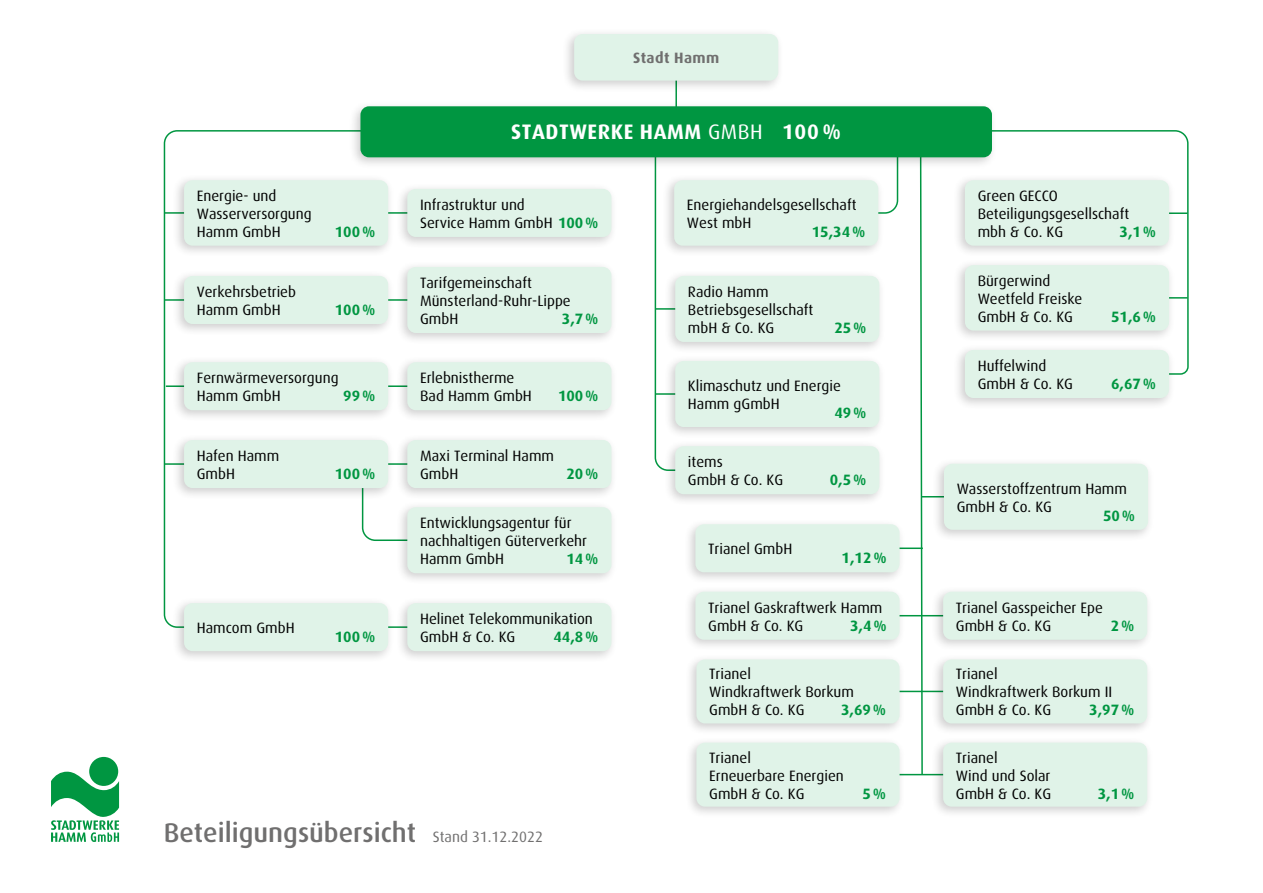
<style>
.page{position:relative;width:1263px;height:893px;background:#fff}
.page>*{position:absolute;margin:0;border:0;box-sizing:border-box;transform-origin:0 0}
.t1{font:500 27px "Dax";color:#706f6f}
.t2{font:700 21px "Dax";letter-spacing:.025em;color:#fff}
.t3{font:15px/18px "Dax";color:#000}
.t4{font:700 15px "Dax";color:#009641}
.t5{font:700 15px "Dax";letter-spacing:.025em;color:#706f6f}
.s1{font-weight:400}
.s2{font-weight:700;color:#009641}
.s3{font-weight:400;font-size:15px}
</style>
<div class="page">
<div style="left:89px;top:757px;width:29px;height:29px;background:#009641;border-radius:50%"></div>
<svg style="left:51px;top:772px;width:68px;height:70px"></svg>
<svg style="left:654px;top:169px;width:9px;height:301px"></svg>
<hr style="left:655px;top:308px;width:34px;height:2px;background:#009641">
<hr style="left:655px;top:393px;width:34px;height:2px;background:#009641">
<svg style="left:885px;top:130px;width:304px;height:646px"></svg>
<hr style="left:1154px;top:212px;width:34px;height:2px;background:#009641">
<hr style="left:1154px;top:297px;width:34px;height:2px;background:#009641">
<hr style="left:878px;top:547px;width:45px;height:2px;background:#009641">
<hr style="left:878px;top:615px;width:78px;height:1px;background:#009641">
<hr style="left:894px;top:691px;width:57px;height:1px;background:#009641">
<hr style="left:894px;top:774px;width:57px;height:1px;background:#009641">
<hr style="left:675px;top:74px;width:2px;height:35px;background:#009641">
<svg style="left:919px;top:169px;width:30px;height:607px"></svg>
<svg style="left:163px;top:130px;width:232px;height:497px"></svg>
<div style="left:662px;top:174px;width:223px;height:84px;background:#000;opacity:.2"></div>
<div style="left:674px;top:180px;width:204px;height:66px;background:#e0f3e8;border-radius:9px"></div>
<div style="left:663px;top:270px;width:223px;height:84px;background:#000;opacity:.2"></div>
<div style="left:675px;top:276px;width:204px;height:66px;background:#e0f3e8;border-radius:9px"></div>
<div style="left:663px;top:355px;width:223px;height:84px;background:#000;opacity:.2"></div>
<div style="left:675px;top:361px;width:204px;height:66px;background:#e0f3e8;border-radius:9px"></div>
<div style="left:932px;top:458px;width:222px;height:84px;background:#000;opacity:.2"></div>
<div style="left:944px;top:464px;width:204px;height:66px;background:#e0f3e8;border-radius:9px"></div>
<div style="left:953px;top:344px;width:222px;height:66px;background:#000;opacity:.2"></div>
<div style="left:965px;top:350px;width:204px;height:48px;background:#e0f3e8;border-radius:9px"></div>
<div style="left:953px;top:174px;width:222px;height:84px;background:#000;opacity:.2"></div>
<div style="left:965px;top:180px;width:204px;height:66px;background:#e0f3e8;border-radius:9px"></div>
<div style="left:953px;top:259px;width:222px;height:84px;background:#000;opacity:.2"></div>
<div style="left:965px;top:265px;width:204px;height:66px;background:#e0f3e8;border-radius:9px"></div>
<div style="left:172px;top:174px;width:223px;height:84px;background:#000;opacity:.2"></div>
<div style="left:184px;top:180px;width:204px;height:66px;background:#e0f3e8;border-radius:9px"></div>
<div style="left:395px;top:183px;width:223px;height:66px;background:#000;opacity:.2"></div>
<div style="left:407px;top:189px;width:204px;height:48px;background:#e0f3e8;border-radius:9px"></div>
<div style="left:395px;top:261px;width:223px;height:84px;background:#000;opacity:.2"></div>
<div style="left:407px;top:267px;width:204px;height:66px;background:#e0f3e8;border-radius:9px"></div>
<div style="left:395px;top:501px;width:223px;height:84px;background:#000;opacity:.2"></div>
<div style="left:407px;top:507px;width:204px;height:66px;background:#e0f3e8;border-radius:9px"></div>
<div style="left:172px;top:270px;width:223px;height:66px;background:#000;opacity:.2"></div>
<div style="left:184px;top:276px;width:204px;height:48px;background:#e0f3e8;border-radius:9px"></div>
<div style="left:172px;top:356px;width:223px;height:67px;background:#000;opacity:.2"></div>
<div style="left:184px;top:362px;width:204px;height:48px;background:#e0f3e8;border-radius:9px"></div>
<div style="left:172px;top:434px;width:223px;height:66px;background:#000;opacity:.2"></div>
<div style="left:184px;top:440px;width:204px;height:48px;background:#e0f3e8;border-radius:9px"></div>
<div style="left:172px;top:597px;width:223px;height:66px;background:#000;opacity:.2"></div>
<div style="left:184px;top:603px;width:204px;height:48px;background:#e0f3e8;border-radius:9px"></div>
<div style="left:395px;top:356px;width:223px;height:67px;background:#000;opacity:.2"></div>
<div style="left:407px;top:362px;width:204px;height:48px;background:#e0f3e8;border-radius:9px"></div>
<div style="left:395px;top:597px;width:223px;height:66px;background:#000;opacity:.2"></div>
<div style="left:407px;top:603px;width:204px;height:48px;background:#e0f3e8;border-radius:9px"></div>
<div style="left:395px;top:434px;width:223px;height:66px;background:#000;opacity:.2"></div>
<div style="left:407px;top:440px;width:204px;height:48px;background:#e0f3e8;border-radius:9px"></div>
<div style="left:683px;top:518px;width:223px;height:67px;background:#000;opacity:.2"></div>
<div style="left:695px;top:524px;width:204px;height:48px;background:#e0f3e8;border-radius:9px"></div>
<div style="left:683px;top:586px;width:223px;height:66px;background:#000;opacity:.2"></div>
<div style="left:695px;top:592px;width:204px;height:48px;background:#e0f3e8;border-radius:9px"></div>
<div style="left:931px;top:586px;width:223px;height:66px;background:#000;opacity:.2"></div>
<div style="left:943px;top:592px;width:204px;height:48px;background:#e0f3e8;border-radius:9px"></div>
<div style="left:663px;top:440px;width:223px;height:67px;background:#000;opacity:.2"></div>
<div style="left:675px;top:446px;width:204px;height:48px;background:#e0f3e8;border-radius:9px"></div>
<div style="left:684px;top:653px;width:222px;height:82px;background:#000;opacity:.2"></div>
<div style="left:696px;top:659px;width:203px;height:64px;background:#e0f3e8;border-radius:9px"></div>
<div style="left:931px;top:653px;width:223px;height:82px;background:#000;opacity:.2"></div>
<div style="left:943px;top:659px;width:204px;height:64px;background:#e0f3e8;border-radius:9px"></div>
<div style="left:684px;top:737px;width:222px;height:82px;background:#000;opacity:.2"></div>
<div style="left:696px;top:743px;width:203px;height:64px;background:#e0f3e8;border-radius:9px"></div>
<div style="left:931px;top:737px;width:223px;height:82px;background:#000;opacity:.2"></div>
<div style="left:943px;top:743px;width:204px;height:64px;background:#e0f3e8;border-radius:9px"></div>
<div style="left:562px;top:28px;width:223px;height:65px;background:#000;opacity:.2"></div>
<div style="left:574px;top:34px;width:204px;height:47px;background:#e0f3e8;border-radius:9px"></div>
<div style="left:348px;top:100px;width:650px;height:69px;background:#000;opacity:.2"></div>
<div style="left:360px;top:106px;width:632px;height:51px;background:#009641;border-radius:9px"></div>
<p class="t5" style="left:633px;top:50px;width:88px">Stadt Hamm</p>
<h2 class="t2" style="left:511px;top:120px;width:331px">STADTWERKE HAMM <span class="s1">GMBH</span> 100 %</h2>
<p class="t3" style="left:197px;top:187px;width:116px">Energie- und<br>Wasserversorgung<br>Hamm GmbH</p>
<p class="t4" style="left:335px;top:223px;width:42px">100%</p>
<p class="t3" style="left:420px;top:196px;width:180px">Infrastruktur und<br>Service Hamm GmbH <span class="s2">100%</span></p>
<p class="t3" style="left:687px;top:196px;width:171px">Energiehandelsgesellschaft<br>West mbH</p>
<p class="t4" style="left:812px;top:223px;width:55px">15,34%</p>
<p class="t3" style="left:197px;top:283px;width:101px">Verkehrsbetrieb<br>Hamm GmbH</p>
<p class="t4" style="left:335px;top:301px;width:42px">100%</p>
<p class="t3" style="left:420px;top:274px;width:152px">Tarifgemeinschaft<br>Münsterland-Ruhr-Lippe<br>GmbH</p>
<p class="t4" style="left:562px;top:310px;width:38px">3,7%</p>
<p class="t3" style="left:688px;top:283px;width:127px">Radio Hamm<br>Betriebsgesellschaft mbH &amp; Co. KG</p>
<p class="t4" style="left:834px;top:319px;width:34px">25%</p>
<p class="t3" style="left:197px;top:369px;width:143px">Fernwärmeversorgung<br>Hamm GmbH</p>
<p class="t4" style="left:343px;top:388px;width:34px">99%</p>
<p class="t3" style="left:420px;top:369px;width:113px">Erlebnistherme<br>Bad Hamm GmbH</p>
<p class="t4" style="left:558px;top:388px;width:42px">100%</p>
<p class="t3" style="left:688px;top:377px;width:154px">Klimaschutz und Energie<br>Hamm gGmbH</p>
<p class="t4" style="left:834px;top:404px;width:34px">49%</p>
<p class="t3" style="left:197px;top:447px;width:84px">Hafen Hamm<br>GmbH</p>
<p class="t4" style="left:335px;top:465px;width:42px">100%</p>
<p class="t3" style="left:420px;top:447px;width:136px">Maxi Terminal Hamm<br>GmbH</p>
<p class="t4" style="left:566px;top:465px;width:34px">20%</p>
<p class="t3" style="left:688px;top:453px;width:97px">items<br>GmbH &amp; Co. KG</p>
<p class="t4" style="left:830px;top:472px;width:38px">0,5%</p>
<p class="t3" style="left:197px;top:619px;width:99px">Hamcom GmbH</p>
<p class="t4" style="left:335px;top:628px;width:42px">100%</p>
<p class="t3" style="left:420px;top:514px;width:168px">Entwicklungsagentur für nachhaltigen Güterverkehr<br>Hamm GmbH</p>
<p class="t4" style="left:566px;top:551px;width:34px">14%</p>
<p class="t3" style="left:420px;top:610px;width:174px">Helinet Telekommunikation<br>GmbH &amp; Co. KG</p>
<p class="t4" style="left:553px;top:628px;width:47px">44,8%</p>
<p class="t3" style="left:708px;top:540px;width:86px">Trianel GmbH</p>
<p class="t4" style="left:841px;top:550px;width:47px">1,12%</p>
<p class="t3" style="left:708px;top:599px;width:176px">Trianel Gaskraftwerk Hamm<br>GmbH &amp; Co. KG</p>
<p class="t4" style="left:850px;top:617px;width:38px">3,4%</p>
<p class="t3" style="left:709px;top:665px;width:146px">Trianel<br>Windkraftwerk Borkum<br>GmbH &amp; Co. KG</p>
<p class="t4" style="left:841px;top:702px;width:47px">3,69%</p>
<p class="t3" style="left:709px;top:749px;width:136px">Trianel<br>Erneuerbare Energien<br>GmbH &amp; Co. KG</p>
<p class="t4" style="left:862px;top:785px;width:25px">5%</p>
<h1 class="t1" style="left:164px;top:817px;width:381px">Beteiligungsübersicht <span class="s3">Stand 31.12.2022</span></h1>
<p class="t3" style="left:978px;top:187px;width:153px">Green GECCO<br>Beteiligungsgesellschaft mbh &amp; Co. KG</p>
<p class="t4" style="left:1119px;top:223px;width:38px">3,1%</p>
<p class="t3" style="left:978px;top:272px;width:106px">Bürgerwind<br>Weetfeld Freiske<br>GmbH &amp; Co. KG</p>
<p class="t3" style="left:978px;top:357px;width:97px">Huffelwind<br>GmbH &amp; Co. KG</p>
<p class="t4" style="left:1111px;top:308px;width:47px">51,6%</p>
<p class="t4" style="left:1111px;top:375px;width:47px">6,67%</p>
<p class="t3" style="left:957px;top:480px;width:172px">Wasserstoffzentrum Hamm<br>GmbH &amp; Co. KG</p>
<p class="t4" style="left:1103px;top:507px;width:34px">50%</p>
<p class="t3" style="left:956px;top:599px;width:149px">Trianel Gasspeicher Epe<br>GmbH &amp; Co. KG</p>
<p class="t4" style="left:1111px;top:617px;width:25px">2%</p>
<p class="t3" style="left:956px;top:665px;width:158px">Trianel<br>Windkraftwerk Borkum II<br>GmbH &amp; Co. KG</p>
<p class="t4" style="left:1089px;top:702px;width:47px">3,97%</p>
<p class="t3" style="left:956px;top:749px;width:97px">Trianel<br>Wind und Solar<br>GmbH &amp; Co. KG</p>
<p class="t4" style="left:1098px;top:785px;width:38px">3,1%</p>
</div>
